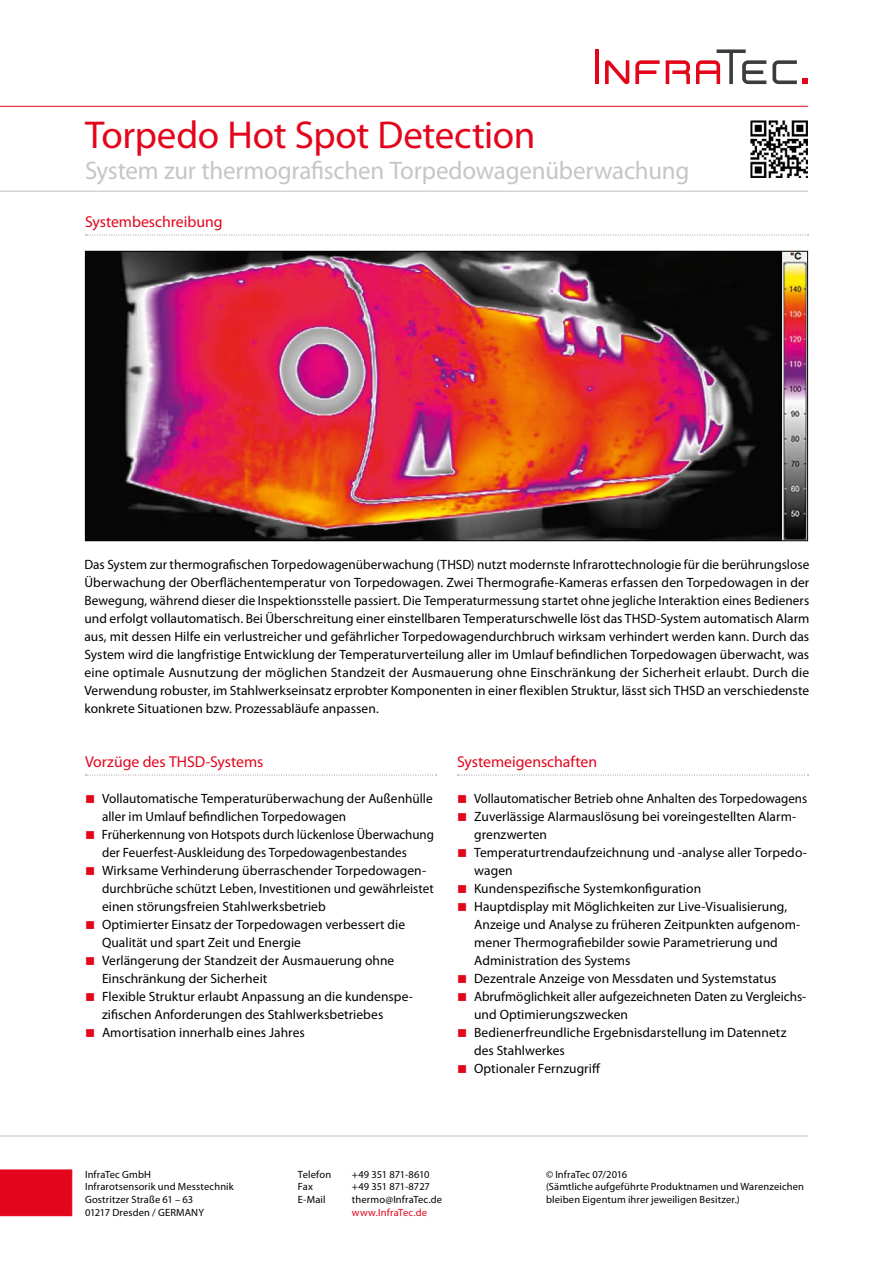
<style>
.page{position:relative;width:893px;height:1263px;background:#fff}
.page>*{position:absolute;margin:0;border:0;box-sizing:border-box;transform-origin:0 0}
.t1{font:39px "Myriad Pro";letter-spacing:-.01em;color:#e3051b}
.t2{font:25.5px "Myriad Pro";letter-spacing:-.01em;color:#c6c6c6}
.t3{font:15.75px "Myriad Pro";letter-spacing:-.005em;color:#e3051b}
.t4{font:13.5px/18px "Myriad Pro";letter-spacing:.005em;color:#000;text-align:justify}
.t5{font:13.5px/18px "Myriad Pro";letter-spacing:.005em;color:#000;scale:.96 1}
.t6{font:10.5px/12.8px "Myriad Pro";letter-spacing:.01em;color:#000}
.t7{font:10.5px "Myriad Pro";letter-spacing:.015em;color:#e3051b}
.t8{font:10.5px "Myriad Pro";letter-spacing:-.015em;color:#000}
.t9{font:10.5px "Myriad Pro";letter-spacing:-.01em;color:#000}
</style>
<div class="page">
<hr style="left:0;top:106px;width:808px;height:1px;background:#e3051b">
<hr style="left:0;top:191px;width:808px;height:1px;background:#c6c6c6">
<hr style="left:0;top:1135px;width:808px;height:1px;background:#c6c6c6">
<div style="left:0;top:1169px;width:72px;height:47px;background:#e3051b"></div>
<hr style="left:595px;top:49px;width:4px;height:35px;background:#e3051b">
<svg style="left:666px;top:60px;width:24px;height:24px"></svg>
<svg style="left:635px;top:60px;width:25px;height:24px"></svg>
<svg style="left:772px;top:60px;width:36px;height:24px"></svg>
<svg style="left:696px;top:49px;width:70px;height:35px"></svg>
<svg style="left:605px;top:60px;width:24px;height:24px"></svg>
<svg style="left:85px;top:775px;width:351px;height:1px"></svg>
<svg style="left:457px;top:775px;width:351px;height:1px"></svg>
<img style="left:87px;top:253px;width:719px;height:286px">
<svg style="left:85px;top:235px;width:723px;height:1px"></svg>
<svg style="left:750px;top:120px;width:58px;height:58px"></svg>
<h1 class="t1" style="left:85px;top:110px;width:452px">Torpedo Hot Spot Detection</h1>
<h2 class="t2" style="left:85px;top:155px;width:606px">System zur thermografischen Torpedowagenüberwachung</h2>
<p class="t3" style="left:85px;top:212px;width:139px">Systembeschreibung</p>
<p class="t4" style="left:84px;top:556px;width:726px">Das System zur thermografischen Torpedowagenüberwachung (THSD) nutzt modernste Infrarottechnologie für die berührungslose Überwachung der Oberflächentemperatur von Torpedowagen. Zwei Thermografie-Kameras erfassen den Torpedowagen in der Bewegung, während dieser die Inspektionsstelle passiert. Die Temperaturmessung startet ohne jegliche Interaktion eines Bedieners und erfolgt vollautomatisch. Bei Überschreitung einer einstellbaren Temperaturschwelle löst das THSD-System automatisch Alarm aus, mit dessen Hilfe ein verlustreicher und gefährlicher Torpedowagendurchbruch wirksam verhindert werden kann. Durch das System wird die langfristige Entwicklung der Temperaturverteilung aller im Umlauf befindlichen Torpedowagen überwacht, was eine optimale Ausnutzung der möglichen Standzeit der Ausmauerung ohne Einschränkung der Sicherheit erlaubt. Durch die Verwendung robuster, im Stahlwerkseinsatz erprobter Komponenten in einer flexiblen Struktur, lässt sich THSD an verschiedenste konkrete Situationen bzw. Prozessabläufe anpassen.</p>
<p class="t3" style="left:85px;top:752px;width:180px">Vorzüge des THSD-Systems</p>
<p class="t3" style="left:457px;top:752px;width:142px">Systemeigenschaften</p>
<p class="t5" style="left:474px;top:790px;width:348px">Vollautomatischer Betrieb ohne Anhalten des Torpedowagens Zuverlässige Alarmauslösung bei voreingestellten Alarm&shy;grenzwerten<br>Temperaturtrendaufzeichnung und -analyse aller Torpedo&shy;wagen<br>Kundenspezifische Systemkonfiguration<br>Hauptdisplay mit Möglichkeiten zur Live-Visualisierung, Anzeige und Analyse zu früheren Zeitpunkten aufgenom&shy;mener Thermografiebilder sowie Parametrierung und Administration des Systems<br>Dezentrale Anzeige von Messdaten und Systemstatus Abrufmöglichkeit aller aufgezeichneten Daten zu Vergleichs&shy;und Optimierungszwecken<br>Bedienerfreundliche Ergebnisdarstellung im Datennetz des Stahlwerkes<br>Optionaler Fernzugriff</p>
<p class="t4" style="left:102px;top:790px;width:334px;text-align:left">Vollautomatische Temperaturüberwachung der Außenhülle aller im Umlauf befindlichen Torpedowagen<br>Früherkennung von Hotspots durch lückenlose Überwachung der Feuerfest-Auskleidung des Torpedowagenbestandes Wirksame Verhinderung überraschender Torpedowagen&shy;durchbrüche schützt Leben, Investitionen und gewährleistet einen störungsfreien Stahlwerksbetrieb<br>Optimierter Einsatz der Torpedowagen verbessert die Qualität und spart Zeit und Energie<br>Verlängerung der Standzeit der Ausmauerung ohne Einschränkung der Sicherheit<br>Flexible Struktur erlaubt Anpassung an die kundenspe&shy;zifischen Anforderungen des Stahlwerksbetriebes Amortisation innerhalb eines Jahres</p>
<p class="t6" style="left:85px;top:1167px;width:150px">InfraTec GmbH<br>Infrarotsensorik und Messtechnik<br>Gostritzer Straße 61 – 63<br>01217 Dresden / GERMANY</p>
<p class="t6" style="left:298px;top:1167px;width:35px">Telefon</p>
<p class="t8" style="left:352px;top:1167px;width:79px">+49 351 871-8610</p>
<p class="t6" style="left:298px;top:1180px;width:17px">Fax</p>
<p class="t9" style="left:352px;top:1180px;width:80px">+49 351 871-8727</p>
<p class="t6" style="left:298px;top:1193px;width:29px">E-Mail</p>
<p class="t6" style="left:352px;top:1193px;width:92px">thermo@InfraTec.de</p>
<p class="t7" style="left:352px;top:1206px;width:77px">www.InfraTec.de</p>
<p class="t6" style="left:546px;top:1167px;width:260px">© InfraTec 07/2016<br>(Sämtliche aufgeführte Produktnamen und Warenzeichen bleiben Eigentum ihrer jeweiligen Besitzer.)</p>
</div>
